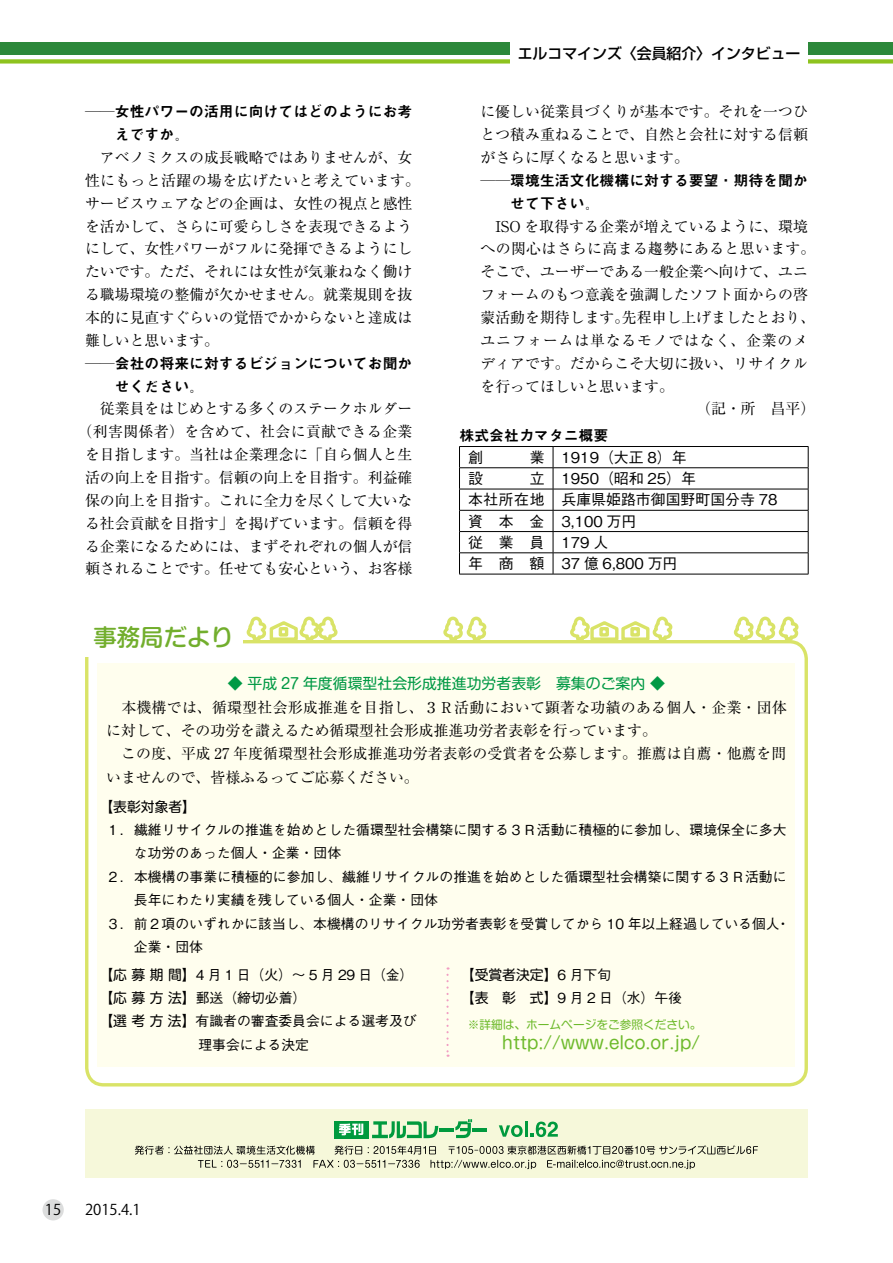
<style>
.page{position:relative;width:893px;height:1263px;background:#fff}
.page>*{position:absolute;margin:0;border:0;box-sizing:border-box;transform-origin:0 0}
.t1{font:500 23.4px "Shin M Go Pro";color:#72ae2d}
.t2{font:16.95px "Shin M Go Pro";color:#6eba2c}
.t3{font:14.85px/22.8px "Ryumin Pro";color:#000}
.t4{font:14.85px/22.8px "Midashi Go MB31";color:#000}
.t5{font:500 14.85px/21.3px "Gothic BBB Pro";color:#000}
.t6{font:14.85px "Shin M Go Pro";color:#094}
.t7{font:14.85px "Ryumin Pro";letter-spacing:.025em;color:#000}
.t8{font:14.85px "Ryumin Pro";letter-spacing:.055em;color:#000}
.t9{font:500 14.85px "Shin Go Pro";color:#000}
.t10{font:14.85px "Koz Go Pro";color:#000}
.t11{font:500 13.8px "Gothic BBB Pro";color:#000}
.t12{font:13.8px "Shin M Go Pro";color:#000}
.t13{font:11.7px "Shin M Go Pro";color:#6eba2c}
.s1{font-family:"Shin M Go Pro";font-weight:400}
.s2{font-family:"Gothic BBB Pro";font-weight:500}
.s3{color:#000}
</style>
<div class="page">
<div style="left:43px;top:1199px;width:21px;height:21px;background:#dcdddd;border-radius:50%"></div>
<div style="left:85px;top:640px;width:723px;height:446px;border:3px solid #d9e367;border-radius:17px"></div>
<div style="left:98px;top:663px;width:697px;height:404px;background:#fffeee"></div>
<div style="left:85px;top:1110px;width:723px;height:68px;background:#f6f8da"></div>
<svg style="left:135px;top:1145px;width:623px;height:24px"></svg>
<div style="left:334px;top:1121px;width:34px;height:17px;background:#009a3e"></div>
<svg style="left:372px;top:1121px;width:66px;height:17px"></svg>
<hr style="left:440px;top:1128px;width:14px;height:3px;background:#009a3e">
<svg style="left:455px;top:1119px;width:17px;height:19px"></svg>
<hr style="left:472px;top:1128px;width:15px;height:3px;background:#009a3e">
<svg style="left:339px;top:1123px;width:24px;height:12px"></svg>
<svg style="left:499px;top:1125px;width:24px;height:12px"></svg>
<hr style="left:525px;top:1121px;width:3px;height:16px;background:#009a3e">
<svg style="left:531px;top:1121px;width:27px;height:16px"></svg>
<div style="left:0;top:43px;width:893px;height:12px;background:#2c883a"></div>
<div style="left:0;top:59px;width:893px;height:5px;background:#8ec31f"></div>
<div style="left:510px;top:40px;width:298px;height:26px;background:#fff"></div>
<svg style="left:245px;top:616px;width:554px;height:26px"></svg>
<div style="left:85px;top:617px;width:157px;height:40px;background:#fff"></div>
<hr style="left:459px;top:467px;width:94px;height:1px;background:#000">
<hr style="left:459px;top:489px;width:94px;height:1px;background:#000">
<hr style="left:459px;top:510px;width:94px;height:1px;background:#000">
<hr style="left:459px;top:531px;width:94px;height:1px;background:#000">
<hr style="left:459px;top:553px;width:94px;height:1px;background:#000">
<svg style="left:459px;top:447px;width:1px;height:127px"></svg>
<hr style="left:459px;top:574px;width:94px;height:1px;background:#000">
<hr style="left:553px;top:467px;width:255px;height:1px;background:#000">
<hr style="left:553px;top:489px;width:255px;height:1px;background:#000">
<hr style="left:553px;top:510px;width:255px;height:1px;background:#000">
<hr style="left:553px;top:531px;width:255px;height:1px;background:#000">
<hr style="left:553px;top:553px;width:255px;height:1px;background:#000">
<svg style="left:553px;top:447px;width:1px;height:127px"></svg>
<svg style="left:808px;top:447px;width:1px;height:127px"></svg>
<hr style="left:553px;top:574px;width:255px;height:1px;background:#000">
<hr style="left:459px;top:446px;width:94px;height:1px;background:#000">
<hr style="left:553px;top:446px;width:255px;height:1px;background:#000">
<svg style="left:446px;top:975px;width:3px;height:82px"></svg>
<p class="t4" style="left:115px;top:101px;width:299px;text-indent:-30px">――女性パワーの活用に向けてはどのようにお考えですか。</p>
<p class="t3" style="left:85px;top:145px;width:336px">　アベノミクスの成長戦略ではありませんが、女性にもっと活躍の場を広げたいと考えています。サービスウェアなどの企画は、女性の視点と感性を活かして、さらに可愛らしさを表現できるようにして、女性パワーがフルに発揮できるようにしたいです。ただ、それには女性が気兼ねなく働ける職場環境の整備が欠かせません。就業規則を抜本的に見直すぐらいの覚悟でかからないと達成は難しいと思います。</p>
<p class="t4" style="left:115px;top:352px;width:299px;text-indent:-30px">――会社の将来に対するビジョンについてお聞かせください。</p>
<p class="t3" style="left:78px;top:396px;width:336px;text-align:center">　従業員をはじめとする多くのステークホルダー（利害関係者）を含めて、社会に貢献できる企業を目指します。当社は企業理念に「自ら個人と生活の向上を目指す。信頼の向上を目指す。利益確保の向上を目指す。これに全力を尽くして大いなる社会貢献を目指す」を掲げています。信頼を得る企業になるためには、まずそれぞれの個人が信頼されることです。任せても安心という、お客様</p>
<p class="t9" style="left:518px;top:41px;width:284px">エルコマインズ〈会員紹介〉インタビュー</p>
<p class="t3" style="left:480px;top:99px;width:329px;text-align:justify">に優しい従業員づくりが基本です。それを一つひとつ積み重ねることで、自然と会社に対する信頼がさらに厚くなると思います。</p>
<p class="t4" style="left:510px;top:169px;width:299px;text-indent:-30px">――環境生活文化機構に対する要望・期待を聞かせて下さい。</p>
<p class="t3" style="left:480px;top:214px;width:329px">　ISO を取得する企業が増えているように、環境</p>
<p class="t7" style="left:480px;top:237px;width:336px">への関心はさらに高まる趨勢にあると思います。</p>
<p class="t3" style="left:480px;top:259px;width:329px">そこで、ユーザーである一般企業へ向けて、ユニ</p>
<p class="t3" style="left:480px;top:282px;width:329px">フォームのもつ意義を強調したソフト面からの啓</p>
<p class="t3" style="left:480px;top:305px;width:336px">蒙活動を期待します。先程申し上げましたとおり、</p>
<p class="t8" style="left:480px;top:329px;width:329px">ユニフォームは単なるモノではなく、企業のメ</p>
<p class="t3" style="left:480px;top:351px;width:329px">ディアです。だからこそ大切に扱い、リサイクル</p>
<p class="t3" style="left:480px;top:374px;width:195px">を行ってほしいと思います。</p>
<p class="t3" style="left:696px;top:396px;width:121px">（記・所　昌平）</p>
<p class="t4" style="left:459px;top:425px;width:150px">株式会社カマタニ概要</p>
<p class="t5" style="left:468px;top:445px;width:16px">創</p>
<p class="t5" style="left:530px;top:445px;width:158px">業 1919（大正 8）年</p>
<p class="t5" style="left:468px;top:466px;width:16px">設</p>
<p class="t5" style="left:468px;top:466px;width:311px;text-indent:62px">立 1950（昭和 25）年<br>本社所在地 兵庫県姫路市御国野町国分寺 78資 本 金 3,100 万円<br>従 業 員 179人<br>年 商 額 37 億 6,800 万円</p>
<h1 class="t1" style="left:94px;top:618px;width:142px">事務局だより</h1>
<p class="t6" style="left:228px;top:672px;width:439px">◆ 平成 27 年度循環型社会形成推進功労者表彰　募集のご案内 ◆</p>
<p class="t3" style="left:106px;top:694px;width:682px;line-height:23.4px">　本機構では、循環型社会形成推進を目指し、３Ｒ活動において顕著な功績のある個人・企業・団体に対して、その功労を讃えるため循環型社会形成推進功労者表彰を行っています。<br>　この度、平成 27 年度循環型社会形成推進功労者表彰の受賞者を公募します。推薦は自薦・他薦を問いませんので、皆様ふるってご応募ください。</p>
<p class="t12" style="left:99px;top:795px;width:98px">【表彰対象者】</p>
<p class="t11" style="left:106px;top:819px;width:682px">１．繊維リサイクルの推進を始めとした循環型社会構築に関する３Ｒ活動に積極的に参加し、環境保全に多大</p>
<p class="t11" style="left:134px;top:842px;width:209px">な功労のあった個人・企業・団体</p>
<p class="t11" style="left:106px;top:865px;width:682px">２．本機構の事業に積極的に参加し、繊維リサイクルの推進を始めとした循環型社会構築に関する３Ｒ活動に</p>
<p class="t11" style="left:134px;top:889px;width:306px">長年にわたり実績を残している個人・企業・団体</p>
<p class="t11" style="left:106px;top:912px;width:685px">３．前２項のいずれかに該当し、本機構のリサイクル功労者表彰を受賞してから 10 年以上経過している個人・</p>
<p class="t11" style="left:134px;top:936px;width:71px">企業・団体</p>
<p class="t11" style="left:99px;top:963px;width:316px"><span class="s1">【応募期間】</span>4 月 1 日（火）〜 5 月 29 日（金）</p>
<p class="t11" style="left:99px;top:987px;width:208px"><span class="s1">【応募方法】</span>郵送（締切必着）</p>
<p class="t11" style="left:99px;top:1010px;width:319px"><span class="s1">【選考方法】</span>有識者の審査委員会による選考及び</p>
<p class="t11" style="left:106px;top:1033px;width:204px">　　　　　 　理事会による決定</p>
<p class="t12" style="left:461px;top:963px;width:152px">【受賞者決定】<span class="s2">6 月下旬</span></p>
<p class="t11" style="left:461px;top:987px;width:223px"><span class="s1">【表　彰　式】</span>9 月 2 日（水）午後</p>
<p class="t13" style="left:468px;top:1015px;width:235px">※詳細は、ホームページをご参照ください。</p>
<p class="t2" style="left:468px;top:1029px;width:234px"><span class="s3">　　</span>http://www.elco.or.jp/</p>
<p class="t10" style="left:45px;top:1200px;width:18px">15</p>
<p class="t10" style="left:85px;top:1200px;width:57px">2015.4.1</p>
</div>
